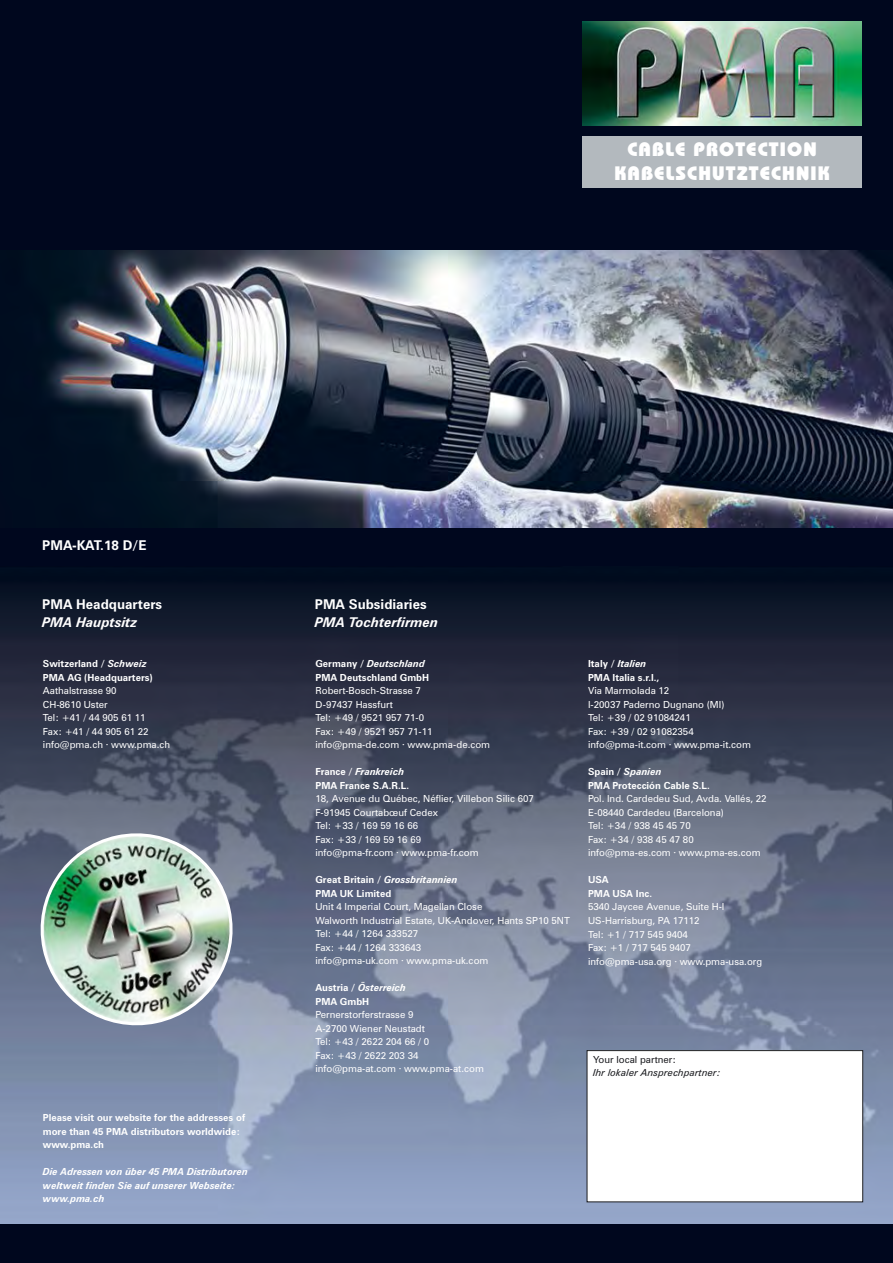
<style>
.page{position:relative;width:893px;height:1263px;background:#fff}
.page>*{position:absolute;margin:0;border:0;box-sizing:border-box;transform-origin:0 0}
.t1{font:800 19.5px/23.4px "Bauhaus IT Cby BT";letter-spacing:.06em;color:#fff;text-align:center}
.t2{font:700 13.5px "Zurich BT";color:#fff}
.t3{font:italic 700 13.5px "Zurich BT";color:#fff}
.t4{font:9.75px/13.5px "Zurich BT";color:#fff}
.t5{font:700 9.75px/13.5px "Zurich BT";color:#fff}
.t6{font:italic 700 9.75px/13.5px "Zurich BT";color:#fff}
.t7{font:italic 9.75px "Zurich BT";color:#1b1c20}
.t8{font:9.75px "Zurich BT";color:#1b1c20}
.s1{font-style:italic}
</style>
<div class="page">
<img style="left:0;top:566px;width:893px;height:659px">
<div style="left:0;top:0;width:893px;height:566px;background:#00071e"></div>
<img style="left:30px;top:251px;width:863px;height:276px">
<div style="left:587px;top:1051px;width:276px;height:151px;background:#fff"></div>
<div style="left:587px;top:1050px;width:276px;height:152px;border:1px solid #1b1c20"></div>
<div style="left:0;top:1225px;width:893px;height:38px;background:#00071e"></div>
<img style="left:32px;top:824px;width:209px;height:210px">
<img style="left:582px;top:21px;width:280px;height:104px">
<div style="left:582px;top:136px;width:280px;height:51px;background:#b3b9be"></div>
<h1 class="t1" style="left:614px;top:140px;width:217px">CABLE PROTECTION<br>KABELSCHUTZTECHNIK</h1>
<h2 class="t2" style="left:42px;top:540px;width:106px">PMA-KAT.18 D/E</h2>
<h2 class="t2" style="left:42px;top:599px;width:121px">PMA Headquarters</h2>
<h2 class="t3" style="left:42px;top:617px;width:96px">PMA Hauptsitz</h2>
<p class="t5" style="left:43px;top:658px;width:111px">Switzerland / <span class="s1">Schweiz<br></span>PMA AG (Headquarters)</p>
<p class="t4" style="left:43px;top:685px;width:129px">Aathalstrasse 90<br>CH-8610 Uster<br>Tel: +41 / 44 905 61 11<br>Fax: +41 / 44 905 61 22 info@pma.ch · www.pma.ch</p>
<p class="t5" style="left:43px;top:1112px;width:204px">Please visit our website for the addresses of more than 45 PMA distributors worldwide: www.pma.ch</p>
<p class="t6" style="left:43px;top:1166px;width:207px">Die Adressen von über 45 PMA Distributoren weltweit finden Sie auf unserer Webseite: www.pma.ch</p>
<h2 class="t2" style="left:315px;top:599px;width:113px">PMA Subsidiaries</h2>
<h2 class="t3" style="left:315px;top:617px;width:125px">PMA Tochterfirmen</h2>
<p class="t5" style="left:315px;top:658px;width:115px">Germany / <span class="s1">Deutschland<br></span>PMA Deutschland GmbH</p>
<p class="t4" style="left:315px;top:685px;width:176px">Robert-Bosch-Strasse 7<br>D-97437 Hassfurt<br>Tel: +49 / 9521 957 71-0<br>Fax: +49 / 9521 957 71-11 info@pma-de.com · www.pma-de.com</p>
<p class="t5" style="left:315px;top:766px;width:95px">France / <span class="s1">Frankreich<br></span>PMA France S.A.R.L.</p>
<p class="t4" style="left:315px;top:793px;width:220px">18, Avenue du Québec, Néflier, Villebon Silic 607<br>F-91945 Courtabœuf Cedex<br>Tel: +33 / 169 59 16 66<br>Fax: +33 / 169 59 16 69<br>info@pma-fr.com · www.pma-fr.com</p>
<p class="t5" style="left:315px;top:874px;width:144px">Great Britain / <span class="s1">Grossbritannien<br></span>PMA UK Limited</p>
<p class="t4" style="left:315px;top:901px;width:256px">Unit 4 Imperial Court, Magellan Close<br>Walworth Industrial Estate, UK-Andover, Hants SP10 5NT Tel: +44 / 1264 333527<br>Fax: +44 / 1264 333643<br>info@pma-uk.com · www.pma-uk.com</p>
<p class="t5" style="left:315px;top:982px;width:92px">Austria / <span class="s1">Österreich<br></span>PMA GmbH</p>
<p class="t4" style="left:315px;top:1009px;width:170px">Pernerstorferstrasse 9<br>A-2700 Wiener Neustadt<br>Tel: +43 / 2622 204 66 / 0<br>Fax: +43 / 2622 203 34 info@pma-at.com · www.pma-at.com</p>
<p class="t5" style="left:588px;top:658px;width:73px">Italy / <span class="s1">Italien<br></span>PMA Italia s.r.l.,</p>
<p class="t4" style="left:588px;top:685px;width:164px">Via Marmolada 12<br>I-20037 Paderno Dugnano (MI)<br>Tel: +39 / 02 91084241<br>Fax: +39 / 02 91082354 info@pma-it.com · www.pma-it.com</p>
<p class="t5" style="left:588px;top:766px;width:123px">Spain / <span class="s1">Spanien<br></span>PMA Protección Cable S.L.</p>
<p class="t4" style="left:588px;top:793px;width:180px">Pol. Ind. Cardedeu Sud, Avda. Vallés, 22<br>E-08440 Cardedeu (Barcelona)<br>Tel: +34 / 938 45 45 70<br>Fax: +34 / 938 45 47 80 info@pma-es.com · www.pma-es.com</p>
<p class="t5" style="left:588px;top:874px;width:65px">USA<br>PMA USA Inc.</p>
<p class="t4" style="left:588px;top:901px;width:176px">5340 Jaycee Avenue, Suite H-I<br>US-Harrisburg, PA 17112<br>Tel: +1 / 717 545 9404<br>Fax: +1 / 717 545 9407 info@pma-usa.org · www.pma-usa.org</p>
<p class="t8" style="left:593px;top:1056px;width:84px">Your local partner:</p>
<p class="t7" style="left:593px;top:1069px;width:129px">Ihr lokaler Ansprechpartner:</p>
</div>
